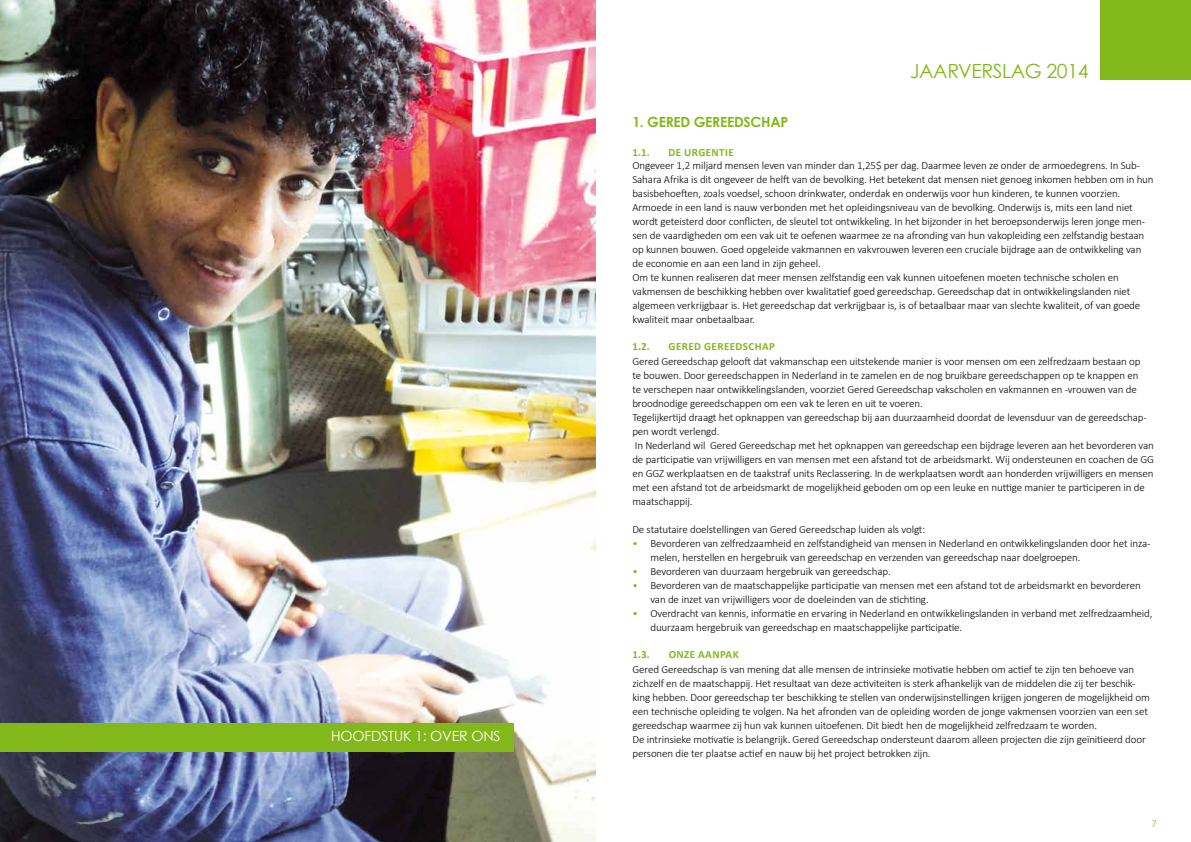
<style>
.page{position:relative;width:1191px;height:842px;background:#fff}
.page>*{position:absolute;margin:0;border:0;box-sizing:border-box;transform-origin:0 0}
.t1{font:19.5px "Century Gothic";letter-spacing:-.02em;color:#83b81a}
.t2{font:14px "Century Gothic";letter-spacing:-.01em;color:#fff}
.t3{font:700 14px "Century Gothic";letter-spacing:-.02em;color:#83b81a}
.t4{font:300 11px/14px "Calibri";letter-spacing:-.01em;color:#000}
.t5{font:700 11px "Calibri";letter-spacing:.04em;color:#83b81a}
.t6{font:9px "Century Gothic";color:#83b81a}
.s1{color:#83b81a}
</style>
<div class="page">
<div style="left:1100px;top:0;width:91px;height:79px;background:#83b81a"></div>
<img style="left:0;top:0;width:595px;height:842px">
<div style="left:0;top:723px;width:513px;height:28px;background:#83b81a"></div>
<p class="t2" style="left:331px;top:728px;width:12px">HOO</p>
<p class="t2" style="left:364px;top:728px;width:87px">FDSTUK 1: OVER</p>
<p class="t2" style="left:471px;top:728px;width:29px">ONS</p>
<p class="t3" style="left:632px;top:113px;width:71px">1. GERED GEREE</p>
<p class="t3" style="left:734px;top:113px;width:56px">DSCHAP</p>
<h1 class="t1" style="left:910px;top:59px;width:23px">JAARVERSLAG</h1>
<h1 class="t1" style="left:1046px;top:59px;width:44px">2014</h1>
<p class="t5" style="left:632px;top:145px;width:19px">1.1.</p>
<p class="t5" style="left:668px;top:145px;width:67px">DE URGENTIE</p>
<p class="t4" style="left:632px;top:158px;width:523px">Ongeveer 1,2 miljard mensen leven van minder dan 1,25$ per dag. Daarmee leven ze onder de armoedegrens. In Sub-Sahara Afrika is dit ongeveer de helft van de bevolking. Het betekent dat mensen niet genoeg inkomen hebben om in hun basisbehoeften, zoals voedsel, schoon drinkwater, onderdak en onderwijs voor hun kinderen, te kunnen voorzien.<br>Armoede in een land is nauw verbonden met het opleidingsniveau van de bevolking. Onderwijs is, mits een land niet wordt geteisterd door conflicten, de sleutel tot ontwikkeling. In het bijzonder in het beroepsonderwijs leren jonge men&shy;sen de vaardigheden om een vak uit te oefenen waarmee ze na afronding van hun vakopleiding een zelfstandig bestaan op kunnen bouwen. Goed opgeleide vakmannen en vakvrouwen leveren een cruciale bijdrage aan de ontwikkeling van de economie en aan een land in zijn geheel.<br>Om te kunnen realiseren dat meer mensen zelfstandig een vak kunnen uitoefenen moeten technische scholen en vakmensen de beschikking hebben over kwalitatief goed gereedschap. Gereedschap dat in ontwikkelingslanden niet algemeen verkrijgbaar is. Het gereedschap dat verkrijgbaar is, is of betaalbaar maar van slechte kwaliteit, of van goede kwaliteit maar onbetaalbaar.</p>
<p class="t5" style="left:632px;top:340px;width:19px">1.2.</p>
<p class="t5" style="left:668px;top:340px;width:108px">GERED GEREEDSCHAP</p>
<p class="t4" style="left:632px;top:354px;width:523px">Gered Gereedschap gelooft dat vakmanschap een uitstekende manier is voor mensen om een zelfredzaam bestaan op<br>te bouwen. Door gereedschappen in Nederland in te zamelen en de nog bruikbare gereedschappen op te knappen en<br>te verschepen naar ontwikkelingslanden, voorziet Gered Gereedschap vakscholen en vakmannen en -vrouwen van de broodnodige gereedschappen om een vak te leren en uit te voeren.<br>Tegelijkertijd draagt het opknappen van gereedschap bij aan duurzaamheid doordat de levensduur van de gereedschap&shy;pen wordt verlengd.<br>In Nederland wil Gered Gereedschap met het opknappen van gereedschap een bijdrage leveren aan het bevorderen van de participatie van vrijwilligers en van mensen met een afstand tot de arbeidsmarkt. Wij ondersteunen en coachen de GG en GGZ werkplaatsen en de taakstraf units Reclassering. In de werkplaatsen wordt aan honderden vrijwilligers en mensen met een afstand tot de arbeidsmarkt de mogelijkheid geboden om op een leuke en nuttige manier te participeren in de maatschappij.</p>
<p class="t4" style="left:632px;top:522px;width:294px">De statutaire doelstellingen van Gered Gereedschap luiden als volgt:</p>
<p class="t4" style="left:650px;top:536px;width:501px;text-indent:-18px"><span class="s1">•</span> Bevorderen van zelfredzaamheid en zelfstandigheid van mensen in Nederland en ontwikkelingslanden door het inza&shy;melen, herstellen en hergebruik van gereedschap en verzenden van gereedschap naar doelgroepen.</p>
<p class="t4" style="left:632px;top:564px;width:260px"><span class="s1">•</span> Bevorderen van duurzaam hergebruik van gereedschap.</p>
<p class="t4" style="left:650px;top:578px;width:492px;text-indent:-18px"><span class="s1">•</span> Bevorderen van de maatschappelijke participatie van mensen met een afstand tot de arbeidsmarkt en bevorderen van de inzet van vrijwilligers voor de doeleinden van de stichting.</p>
<p class="t4" style="left:650px;top:606px;width:503px;text-indent:-18px"><span class="s1">•</span> Overdracht van kennis, informatie en ervaring in Nederland en ontwikkelingslanden in verband met zelfredzaamheid, duurzaam hergebruik van gereedschap en maatschappelijke participatie.</p>
<p class="t5" style="left:632px;top:648px;width:19px">1.3.</p>
<p class="t5" style="left:668px;top:648px;width:72px">ONZE AANPAK</p>
<p class="t4" style="left:632px;top:662px;width:519px">Gered Gereedschap is van mening dat alle mensen de intrinsieke motivatie hebben om actief te zijn ten behoeve van zichzelf en de maatschappij. Het resultaat van deze activiteiten is sterk afhankelijk van de middelen die zij ter beschik&shy;king hebben. Door gereedschap ter beschikking te stellen van onderwijsinstellingen krijgen jongeren de mogelijkheid om een technische opleiding te volgen. Na het afronden van de opleiding worden de jonge vakmensen voorzien van een set gereedschap waarmee zij hun vak kunnen uitoefenen. Dit biedt hen de mogelijkheid zelfredzaam te worden.<br>De intrinsieke motivatie is belangrijk. Gered Gereedschap ondersteunt daarom alleen projecten die zijn geïnitieerd door personen die ter plaatse actief en nauw bij het project betrokken zijn.</p>
<p class="t6" style="left:1152px;top:818px;width:6px">7</p>
</div>
